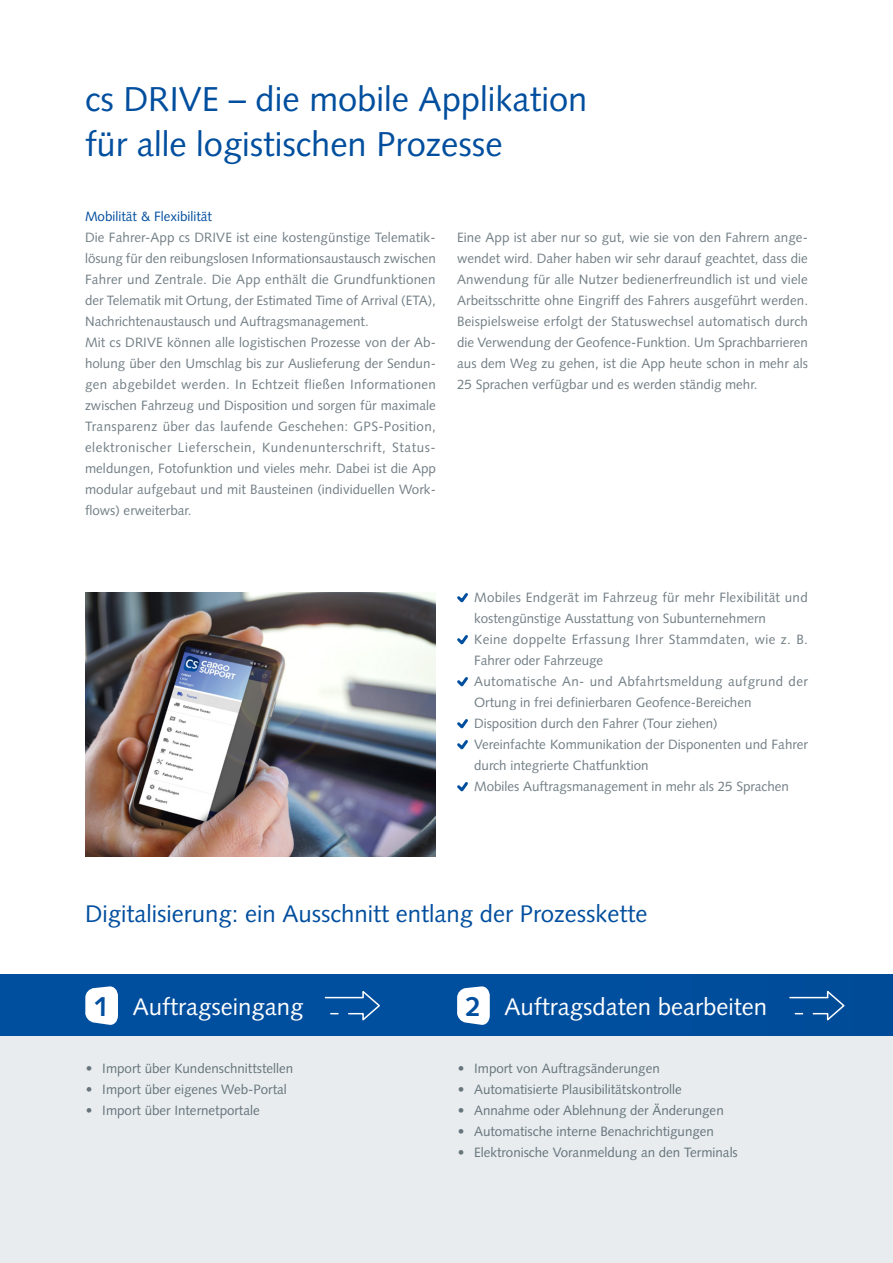
<style>
.page{position:relative;width:893px;height:1263px;background:#fff}
.page>*{position:absolute;margin:0;border:0;box-sizing:border-box;transform-origin:0 0}
.t1{font:34.5px/45px "Syntax LT Std";color:#004e9e}
.t2{font:24px "Syntax LT Std";color:#004e9e}
.t3{font:24px "Syntax LT Std";color:#fff}
.t4{font:13.5px/21px "Syntax LT Std";color:#717e85}
.t5{font:13.5px "Syntax LT Std";color:#004e9e}
.s1{font-weight:700;font-size:27.6px;color:#004e9e}
</style>
<div class="page">
<div style="left:0;top:974px;width:893px;height:63px;background:#004e9e"></div>
<svg style="left:457px;top:593px;width:11px;height:10px"></svg>
<svg style="left:457px;top:635px;width:11px;height:10px"></svg>
<svg style="left:457px;top:677px;width:11px;height:10px"></svg>
<svg style="left:457px;top:719px;width:11px;height:10px"></svg>
<svg style="left:457px;top:740px;width:11px;height:10px"></svg>
<svg style="left:457px;top:782px;width:11px;height:10px"></svg>
<div style="left:0;top:1037px;width:893px;height:226px;background:#e8ecee"></div>
<svg style="left:85px;top:986px;width:33px;height:39px"></svg>
<svg style="left:457px;top:986px;width:33px;height:39px"></svg>
<svg style="left:789px;top:991px;width:56px;height:30px"></svg>
<svg style="left:324px;top:991px;width:56px;height:30px"></svg>
<img style="left:85px;top:592px;width:351px;height:265px">
<h1 class="t1" style="left:85px;top:77px;width:504px">cs DRIVE – die mobile Applikation für alle logistischen Prozesse</h1>
<p class="t5" style="left:85px;top:209px;width:128px">Mobilität &amp; Flexibilität</p>
<p class="t4" style="left:85px;top:227px;width:352px">Die Fahrer-App cs DRIVE ist eine kostengünstige Telematik&shy;lösung für den reibungslosen Informationsaustausch zwischen Fahrer und Zentrale. Die App enthält die Grundfunktionen der Telematik mit Ortung, der Estimated Time of Arrival (ETA), Nachrichtenaustausch und Auftragsmanagement.<br>Mit cs DRIVE können alle logistischen Prozesse von der Ab&shy;holung über den Umschlag bis zur Auslieferung der Sendun&shy;gen abgebildet werden. In Echtzeit fließen Informationen zwischen Fahrzeug und Disposition und sorgen für maximale Transparenz über das laufende Geschehen: GPS-Position, elektronischer Lieferschein, Kundenunterschrift, Status&shy;meldungen, Fotofunktion und vieles mehr. Dabei ist die App modular aufgebaut und mit Bausteinen (individuellen Work&shy;flows) erweiterbar.</p>
<p class="t4" style="left:457px;top:227px;width:353px;text-align:justify">Eine App ist aber nur so gut, wie sie von den Fahrern ange&shy;wendet wird. Daher haben wir sehr darauf geachtet, dass die Anwendung für alle Nutzer bedienerfreundlich ist und viele Arbeitsschritte ohne Eingriff des Fahrers ausgeführt werden.<br>Beispielsweise erfolgt der Statuswechsel automatisch durch die Verwendung der Geofence-Funktion. Um Sprachbarrieren aus dem Weg zu gehen, ist die App heute schon in mehr als 25 Sprachen verfügbar und es werden ständig mehr.</p>
<p class="t4" style="left:474px;top:587px;width:335px">Mobiles Endgerät im Fahrzeug für mehr Flexibilität und kostengünstige Ausstattung von Subunternehmern<br>Keine doppelte Erfassung Ihrer Stammdaten, wie z. B.<br>Fahrer oder Fahrzeuge<br>Automatische An- und Abfahrtsmeldung aufgrund der Ortung in frei definierbaren Geofence-Bereichen Disposition durch den Fahrer (Tour ziehen)<br>Vereinfachte Kommunikation der Disponenten und Fahrer durch integrierte Chatfunktion<br>Mobiles Auftragsmanagement in mehr als 25 Sprachen</p>
<h2 class="t2" style="left:85px;top:899px;width:564px">Digitalisierung: ein Ausschnitt entlang der Prozesskette</h2>
<h2 class="t3" style="left:94px;top:992px;width:211px"><span class="s1">1</span> Auftragseingang</h2>
<h2 class="t3" style="left:466px;top:992px;width:303px"><span class="s1">2</span> Auftragsdaten bearbeiten</h2>
<p class="t4" style="left:85px;top:1058px;width:209px">• Import über Kundenschnittstellen</p>
<p class="t4" style="left:85px;top:1079px;width:203px">• Import über eigenes Web-Portal</p>
<p class="t4" style="left:85px;top:1100px;width:176px">• Import über Internetportale</p>
<p class="t4" style="left:457px;top:1058px;width:204px">• Import von Auftragsänderungen</p>
<p class="t4" style="left:457px;top:1079px;width:226px">• Automatisierte Plausibilitätskontrolle</p>
<p class="t4" style="left:457px;top:1100px;width:268px">• Annahme oder Ablehnung der Änderungen</p>
<p class="t4" style="left:457px;top:1121px;width:258px">• Automatische interne Benachrichtigungen</p>
<p class="t4" style="left:457px;top:1142px;width:282px">• Elektronische Voranmeldung an den Terminals</p>
</div>
